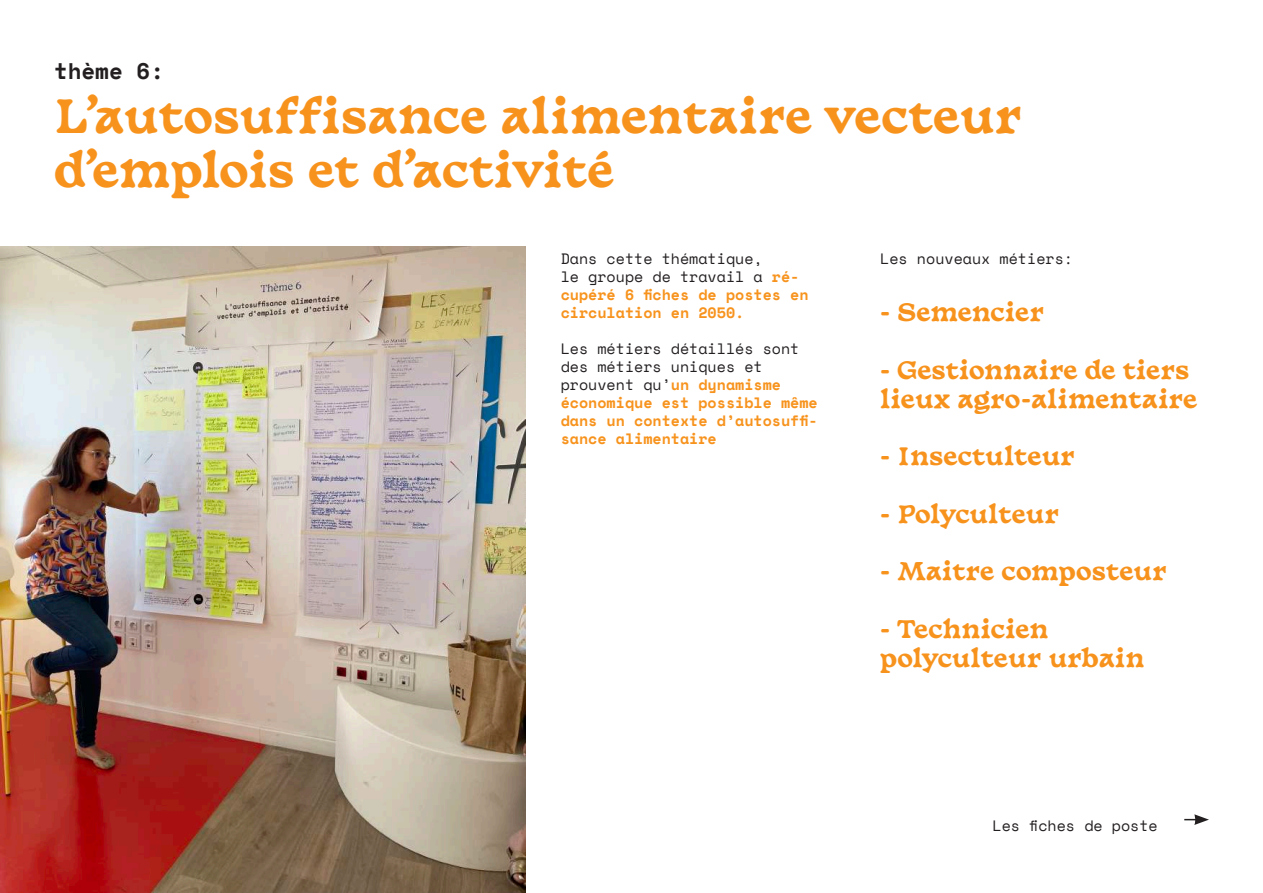
<style>
.page{position:relative;width:1263px;height:893px;background:#fff}
.page>*{position:absolute;margin:0;border:0;box-sizing:border-box;transform-origin:0 0}
.t1{font:700 45px/54px "Basteleur";color:#f7931d}
.t2{font:700 24px/28.8px "Basteleur";color:#f7931d}
.t3{font:700 22.5px "Space Mono";color:#231f20}
.t4{font:700 15px/18px "Space Mono";color:#f7931d}
.t5{font:15px "Space Mono";color:#231f20}
.s1{font-weight:400;color:#231f20}
</style>
<div class="page">
<img style="left:0;top:246px;width:526px;height:647px">
<svg style="left:1184px;top:814px;width:25px;height:11px"></svg>
<h3 class="t3" style="left:54px;top:54px;width:112px">thème 6:</h3>
<h1 class="t1" style="left:54px;top:86px;width:970px">L’autosuffisance alimentaire vecteur d’emplois et d’activité</h1>
<p class="t4" style="left:561px;top:249px;width:249px"><span class="s1">Dans cette thématique,<br>le groupe de travail a</span> ré&shy;cupéré 6 fiches de postes en circulation en 2050.</p>
<p class="t4" style="left:561px;top:339px;width:259px"><span class="s1">Les métiers détaillés sont des métiers uniques et prouvent qu’</span>un dynamisme économique est possible même dans un contexte d’autosuffi&shy;sance alimentaire</p>
<p class="t5" style="left:880px;top:247px;width:194px">Les nouveaux métiers:</p>
<h2 class="t2" style="left:880px;top:296px;width:166px">- Semencier</h2>
<h2 class="t2" style="left:880px;top:354px;width:318px">- Gestionnaire de tiers lieux agro-alimentaire</h2>
<h2 class="t2" style="left:880px;top:440px;width:196px">- Insectulteur</h2>
<h2 class="t2" style="left:880px;top:498px;width:180px">- Polyculteur</h2>
<h2 class="t2" style="left:880px;top:555px;width:288px">- Maitre composteur</h2>
<h2 class="t2" style="left:880px;top:613px;width:266px">- Technicien polyculteur urbain</h2>
<p class="t5" style="left:992px;top:815px;width:167px">Les fiches de poste</p>
</div>
